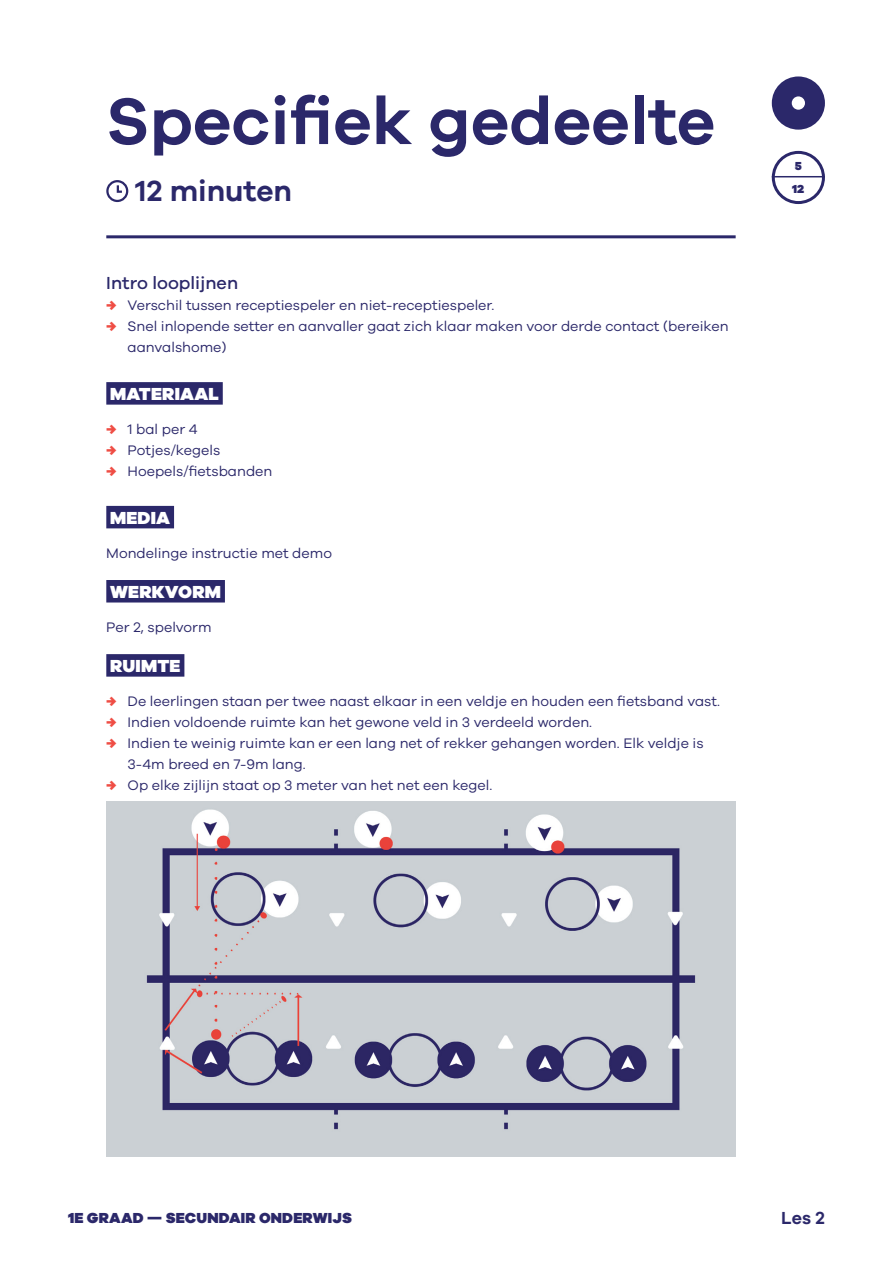
<style>
.page{position:relative;width:893px;height:1263px;background:#fff}
.page>*{position:absolute;margin:0;border:0;box-sizing:border-box;transform-origin:0 0}
.Titel{font:600 67.5px "Galano Grotesque";color:#2b286a}
.Beschrijving{font:600 30px "Galano Grotesque";color:#2b286a}
.Titel_Onderdeel_-_Bl{font:900 18px "Galano Grotesque";letter-spacing:.01em;color:#fff}
.Ondertitel{font:500 18px "Galano Grotesque";color:#2b286a}
.t1{font:600 18px "Galano Grotesque";color:#2b286a}
.t2{font:900 15px "Galano Grotesque";letter-spacing:.01em;color:#2b286a}
.Titel_Onderdeel_-_Bl-2{font:14.25px/21px "Galano Grotesque";color:#2b286a}
.t3{font:900 12px/22.8px "Galano Grotesque";color:#2b286a}
.s1{font-weight:900;color:#ef4d44}
</style>
<div class="page">
<div style="left:772px;top:76px;width:53px;height:54px;background:#2b286a;border-radius:50%"></div>
<div style="left:792px;top:96px;width:13px;height:14px;background:#fff;border-radius:50%"></div>
<div style="left:772px;top:151px;width:53px;height:53px;border:3px solid #2b286a;border-radius:50%"></div>
<hr style="left:772px;top:176px;width:53px;height:1px;background:#2b286a">
<hr style="left:106px;top:235px;width:630px;height:3px;background:#2b286a">
<div style="left:106px;top:382px;width:117px;height:23px;background:#2b286a"></div>
<div style="left:106px;top:506px;width:68px;height:22px;background:#2b286a"></div>
<div style="left:106px;top:580px;width:119px;height:22px;background:#2b286a"></div>
<div style="left:106px;top:654px;width:78px;height:23px;background:#2b286a"></div>
<div style="left:106px;top:180px;width:22px;height:22px;border:2px solid #2b286a;border-radius:50%"></div>
<svg style="left:116px;top:183px;width:8px;height:10px"></svg>
<img style="left:106px;top:801px;width:630px;height:356px">
<p class="Titel" style="left:106px;top:80px;width:610px">Specifiek gedeelte</p>
<p class="Beschrijving" style="left:136px;top:173px;width:158px">12 minuten</p>
<p class="Ondertitel" style="left:106px;top:272px;width:133px">Intro looplijnen</p>
<p class="Titel_Onderdeel_-_Bl-2" style="left:106px;top:294px;width:390px"><span class="s1">→</span> Verschil tussen receptiespeler en niet-receptiespeler.</p>
<p class="Titel_Onderdeel_-_Bl-2" style="left:128px;top:315px;width:602px;text-indent:-21px"><span class="s1">→</span> Snel inlopende setter en aanvaller gaat zich klaar maken voor derde contact (bereiken aanvalshome)</p>
<p class="Titel_Onderdeel_-_Bl" style="left:110px;top:382px;width:110px">MATERIAAL</p>
<p class="Titel_Onderdeel_-_Bl-2" style="left:106px;top:418px;width:93px"><span class="s1">→</span> 1 bal per 4</p>
<p class="Titel_Onderdeel_-_Bl-2" style="left:106px;top:439px;width:115px"><span class="s1">→</span> Potjes/kegels</p>
<p class="Titel_Onderdeel_-_Bl-2" style="left:106px;top:460px;width:168px"><span class="s1">→</span> Hoepels/fietsbanden</p>
<p class="Titel_Onderdeel_-_Bl" style="left:110px;top:506px;width:62px">MEDIA</p>
<p class="Titel_Onderdeel_-_Bl-2" style="left:106px;top:542px;width:227px">Mondelinge instructie met demo</p>
<p class="Titel_Onderdeel_-_Bl" style="left:110px;top:580px;width:112px">WERKVORM</p>
<p class="Titel_Onderdeel_-_Bl-2" style="left:106px;top:617px;width:107px">Per 2, spelvorm</p>
<p class="Titel_Onderdeel_-_Bl" style="left:110px;top:654px;width:72px">RUIMTE</p>
<p class="Titel_Onderdeel_-_Bl-2" style="left:106px;top:690px;width:615px"><span class="s1">→</span> De leerlingen staan per twee naast elkaar in een veldje en houden een fietsband vast.</p>
<p class="Titel_Onderdeel_-_Bl-2" style="left:106px;top:711px;width:487px"><span class="s1">→</span> Indien voldoende ruimte kan het gewone veld in 3 verdeeld worden.</p>
<p class="Titel_Onderdeel_-_Bl-2" style="left:128px;top:732px;width:578px;text-indent:-21px"><span class="s1">→</span> Indien te weinig ruimte kan er een lang net of rekker gehangen worden. Elk veldje is<br>3-4m breed en 7-9m lang.</p>
<p class="Titel_Onderdeel_-_Bl-2" style="left:106px;top:774px;width:388px"><span class="s1">→</span> Op elke zijlijn staat op 3 meter van het net een kegel.</p>
<p class="t3" style="left:792px;top:154px;width:14px">5<br>12</p>
<p class="t2" style="left:68px;top:1208px;width:285px">1E GRAAD — SECUNDAIR ONDERWIJS</p>
<p class="t1" style="left:781px;top:1206px;width:45px">Les 2</p>
</div>
